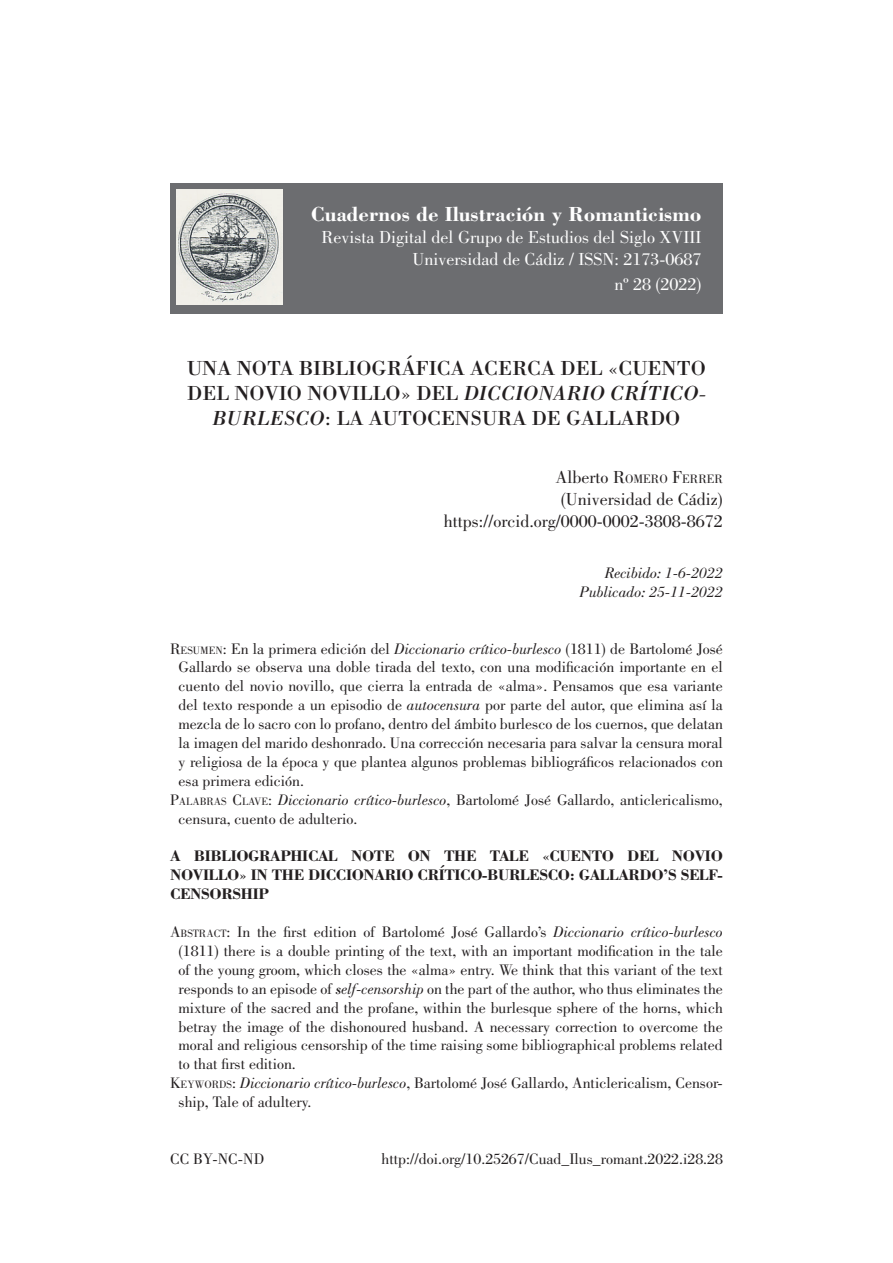
<style>
.page{position:relative;width:893px;height:1263px;background:#fff}
.page>*{position:absolute;margin:0;border:0;box-sizing:border-box;transform-origin:0 0}
.Título_portada{font:21px/25.2px "Bodoni Std";color:#231f20;text-align:center}
.t1{font:700 21px "Bodoni Std";color:#fff}
.t2{font:18px/21.6px "Bodoni Std";color:#fff;text-align:right}
.universidad{font:18px "Bodoni Std";color:#231f20}
.Resumen{font:15.75px/18.9px "Bodoni Std";color:#231f20;text-align:justify}
.t3{font:700 15.75px/18.9px "Bodoni Std";letter-spacing:-.025em;color:#231f20;text-align:justify}
.DOI{font:15.75px "Bodoni Std";color:#231f20}
.Recepción{font:italic 15.75px "Bodoni Std";color:#231f20}
.Autor{font:12.6px "Bodoni Std";color:#231f20}
.s1{font-style:inherit}
.s2{font-style:italic}
.s3{font-size:18px}
.s4{font-size:10.95px}
</style>
<div class="page">
<div style="left:170px;top:183px;width:553px;height:131px;background:#6c6d70"></div>
<img style="left:176px;top:189px;width:107px;height:115px">
<h1 class="t1" style="left:311px;top:201px;width:392px">Cuadernos de Ilustración y Romanticismo</h1>
<p class="t2" style="left:322px;top:226px;width:381px">Revista Digital del Grupo de Estudios del Siglo XVIII<br>Universidad de Cádiz / ISSN: <span class="s1">2173-0687</span></p>
<p class="t2" style="left:615px;top:273px;width:89px">nº <span class="s1">2</span>8 (<span class="s1">2022</span>)</p>
<p class="Título_portada" style="left:187px;top:355px;width:520px">UNA NOTA BIBLIOGRÁFICA ACERCA DEL «CUENTO<br>DEL NOVIO NOVILLO» DEL <span class="s2">DICCIONARIO CRÍTICO-<br>BURLESCO</span>: LA AUTOCENSURA DE GALLARDO</p>
<p class="Autor" style="left:556px;top:472px;width:168px"><span class="s3">Alberto</span> <span class="s3">R</span>OMERO <span class="s3">F</span>ERRER</p>
<p class="universidad" style="left:561px;top:489px;width:163px">(Universidad de Cádiz)</p>
<p class="universidad" style="left:444px;top:511px;width:280px">https://orcid.org/0000-0002-3808-8672</p>
<p class="Recepción" style="left:605px;top:564px;width:120px">Recibido: 1-6-2022</p>
<p class="Recepción" style="left:579px;top:583px;width:145px">Publicado: 25-11-2022</p>
<p class="Resumen" style="left:179px;top:639px;width:546px;text-indent:-9px"><span class="s1">R</span><span class="s4">ESUMEN</span>: En la primera edición del <span class="s2">Diccionario crítico-burlesco</span> (1811) de Bartolomé José Gallardo se observa una doble tirada del texto, con una modificación importante en el cuento del novio novillo, que cierra la entrada de «alma». Pensamos que esa variante del texto responde a un episodio de <span class="s2">autocensura</span> por parte del autor, que elimina así la mezcla de lo sacro con lo profano, dentro del ámbito burlesco de los cuernos, que delatan la imagen del marido deshonrado. Una corrección necesaria para salvar la censura moral y religiosa de la época y que plantea algunos problemas bibliográficos relacionados con esa primera edición.</p>
<p class="Resumen" style="left:179px;top:790px;width:546px;text-indent:-9px"><span class="s1">P</span><span class="s4">ALABRAS</span> <span class="s1">C</span><span class="s4">LAVE</span>: <span class="s2">Diccionario crítico-burlesco</span>, Bartolomé José Gallardo, anticlericalismo, censura, cuento de adulterio.</p>
<p class="t3" style="left:170px;top:846px;width:554px">A BIBLIOGRAPHICAL NOTE ON THE TALE «CUENTO DEL NOVIO NOVILLO» IN THE DICCIONARIO CRÍTICO-BURLESCO: GALLARDO’S SELF-CENSORSHIP</p>
<p class="Resumen" style="left:179px;top:922px;width:546px;text-indent:-9px"><span class="s1">A</span><span class="s4">BSTRACT</span><span class="s1">:</span> In the first edition of Bartolomé José Gallardo’s <span class="s2">Diccionario crítico-burlesco </span>(1811) there is a double printing of the text, with an important modification in the tale of the young groom, which closes the «alma» entry. We think that this variant of the text responds to an episode of <span class="s2">s</span><span class="s2">elf-censorship</span> on the part of the author, who thus eliminates the mixture of the sacred and the profane, within the burlesque sphere of the horns, which betray the image of the dishonoured husband. A necessary correction to overcome the moral and religious censorship of the time raising some bibliographical problems related to that first edition.</p>
<p class="Resumen" style="left:179px;top:1074px;width:546px;text-indent:-9px"><span class="s1">K</span><span class="s4">EYWORDS</span>: <span class="s2">Diccionario crítico-burlesco</span>, Bartolomé José Gallardo, Anticlericalism, Censor&shy;ship, Tale of adultery.</p>
<p class="Resumen" style="left:170px;top:1149px;width:96px">CC BY-NC-ND</p>
<p class="DOI" style="left:382px;top:1150px;width:343px">http://doi.org/10.25267/Cuad_Ilus_romant.2022.i28.28</p>
</div>
